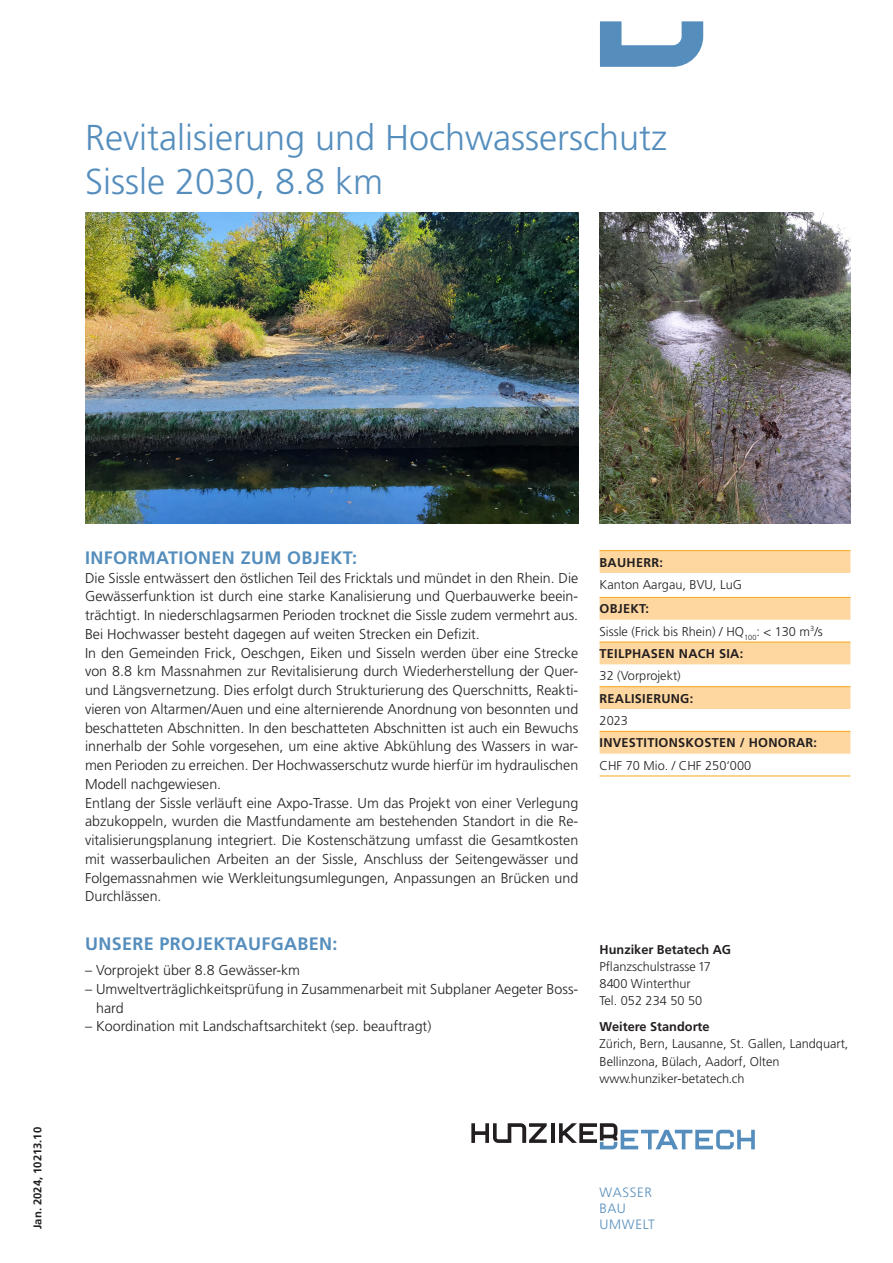
<style>
.page{position:relative;width:893px;height:1263px;background:#fff}
.page>*{position:absolute;margin:0;border:0;box-sizing:border-box;transform-origin:0 0}
.Haupttitel{font:300 36px "Frutiger LT Std";color:#558ebd}
.Lauftext{font:700 18px "Frutiger LT Std";letter-spacing:.02em;color:#558ebd}
.Titel_Lauftext{font:700 18px "Frutiger LT Std";letter-spacing:.02em;color:#558ebd}
.Lauftext-2{font:300 14.25px/18.8px "Frutiger LT Std";color:#231f20;text-align:justify}
.t1{font:300 13.5px/16.2px "Frutiger LT Std";letter-spacing:.05em;color:#558ebd}
.Tabelle_Lauftext{font:300 12.75px/17.2px "Frutiger LT Std";color:#231f20}
.Tabelle_Titel{font:700 12.75px "Frutiger LT Std";letter-spacing:.02em;color:#231f20}
.t2{font:700 11.25px "Frutiger LT Std";color:#231f20}
.s1{font-weight:700}
</style>
<div class="page">
<hr style="left:551px;top:1123px;width:3px;height:20px;background:#231f20">
<svg style="left:471px;top:1123px;width:76px;height:20px"></svg>
<svg style="left:559px;top:1123px;width:196px;height:26px"></svg>
<svg style="left:600px;top:21px;width:103px;height:46px"></svg>
<img style="left:600px;top:213px;width:250px;height:310px">
<img style="left:85px;top:213px;width:493px;height:310px">
<svg style="left:600px;top:551px;width:250px;height:203px;fill:#fed7a0"></svg>
<hr style="left:600px;top:550px;width:250px;height:1px;background:#f9a51b">
<hr style="left:600px;top:597px;width:250px;height:1px;background:#f9a51b">
<hr style="left:600px;top:776px;width:250px;height:1px;background:#f9a51b">
<hr style="left:600px;top:642px;width:250px;height:1px;background:#f9a51b">
<hr style="left:600px;top:686px;width:250px;height:1px;background:#f9a51b">
<hr style="left:600px;top:731px;width:250px;height:1px;background:#f9a51b">
<p class="Haupttitel" style="left:85px;top:118px;width:584px">Revitalisierung und Hochwasserschutz</p>
<p class="Haupttitel" style="left:85px;top:161px;width:300px">Sissle 2030, 8.8 km</p>
<p class="t2" style="left:31px;top:1229px;width:103px;rotate:-90deg">Jan. 2024, 10213.10</p>
<p class="Lauftext" style="left:85px;top:547px;width:273px">INFORMATIONEN ZUM OBJEKT:</p>
<p class="Lauftext-2" style="left:85px;top:568px;width:495px">Die Sissle entwässert den östlichen Teil des Fricktals und mündet in den Rhein. Die Gewässerfunktion ist durch eine starke Kanalisierung und Querbauwerke beein&shy;trächtigt. In niederschlagsarmen Perioden trocknet die Sissle zudem vermehrt aus.<br>Bei Hochwasser besteht dagegen auf weiten Strecken ein Defizit.</p>
<p class="Lauftext-2" style="left:85px;top:643px;width:495px">In den Gemeinden Frick, Oeschgen, Eiken und Sisseln werden über eine Strecke von 8.8 km Massnahmen zur Revitalisierung durch Wiederherstellung der Quer&shy;und Längsvernetzung. Dies erfolgt durch Strukturierung des Querschnitts, Reakti&shy;vieren von Altarmen/Auen und eine alternierende Anordnung von besonnten und beschatteten Abschnitten. In den beschatteten Abschnitten ist auch ein Bewuchs innerhalb der Sohle vorgesehen, um eine aktive Abkühlung des Wassers in war&shy;men Perioden zu erreichen. Der Hochwasserschutz wurde hierfür im hydraulischen Modell nachgewiesen.</p>
<p class="Lauftext-2" style="left:85px;top:793px;width:495px">Entlang der Sissle verläuft eine Axpo-Trasse. Um das Projekt von einer Verlegung abzukoppeln, wurden die Mastfundamente am bestehenden Standort in die Re&shy;vitalisierungsplanung integriert. Die Kostenschätzung umfasst die Gesamtkosten mit wasserbaulichen Arbeiten an der Sissle, Anschluss der Seitengewässer und Folgemassnahmen wie Werkleitungsumlegungen, Anpassungen an Brücken und Durchlässen.</p>
<p class="Titel_Lauftext" style="left:85px;top:933px;width:254px">UNSERE PROJEKTAUFGABEN:</p>
<p class="Lauftext-2" style="left:85px;top:961px;width:217px">– Vorprojekt über 8.8 Gewässer-km</p>
<p class="Lauftext-2" style="left:96px;top:980px;width:484px;text-indent:-11px">– Umweltverträglichkeitsprüfung in Zusammenarbeit mit Subplaner Aegeter Boss&shy;hard</p>
<p class="Lauftext-2" style="left:85px;top:1017px;width:348px">– Koordination mit Landschaftsarchitekt (sep. beauftragt)</p>
<p class="Tabelle_Titel" style="left:600px;top:555px;width:65px">BAUHERR:</p>
<p class="Tabelle_Lauftext" style="left:600px;top:576px;width:144px">Kanton Aargau, BVU, LuG</p>
<p class="Tabelle_Titel" style="left:600px;top:601px;width:51px">OBJEKT:</p>
<p class="Tabelle_Lauftext" style="left:600px;top:623px;width:225px">Sissle (Frick bis Rhein) / HQ<sub>100</sub>: &lt; 130 m<sup>3</sup>/s</p>
<p class="Tabelle_Titel" style="left:600px;top:646px;width:145px">TEILPHASEN NACH SIA:</p>
<p class="Tabelle_Lauftext" style="left:600px;top:667px;width:83px">32 (Vorprojekt)</p>
<p class="Tabelle_Titel" style="left:600px;top:691px;width:95px">REALISIERUNG:</p>
<p class="Tabelle_Lauftext" style="left:600px;top:712px;width:30px">2023</p>
<p class="Tabelle_Titel" style="left:600px;top:735px;width:219px">INVESTITIONSKOSTEN / HONORAR:</p>
<p class="Tabelle_Lauftext" style="left:600px;top:757px;width:153px">CHF 70 Mio. / CHF 250‘000</p>
<p class="Tabelle_Lauftext" style="left:600px;top:941px;width:133px"><span class="s1">Hunziker Betatech AG<br></span>Pflanzschulstrasse 17<br>8400 Winterthur<br>Tel. 052 234 50 50</p>
<p class="Tabelle_Lauftext" style="left:600px;top:1018px;width:250px"><span class="s1">Weitere Standorte<br></span>Zürich, Bern, Lausanne, St. Gallen, Landquart,<br>Bellinzona, Bülach, Aadorf, Olten www.hunziker-betatech.ch</p>
<p class="t1" style="left:600px;top:1184px;width:57px">WASSER<br>BAU<br>UMWELT</p>
</div>
